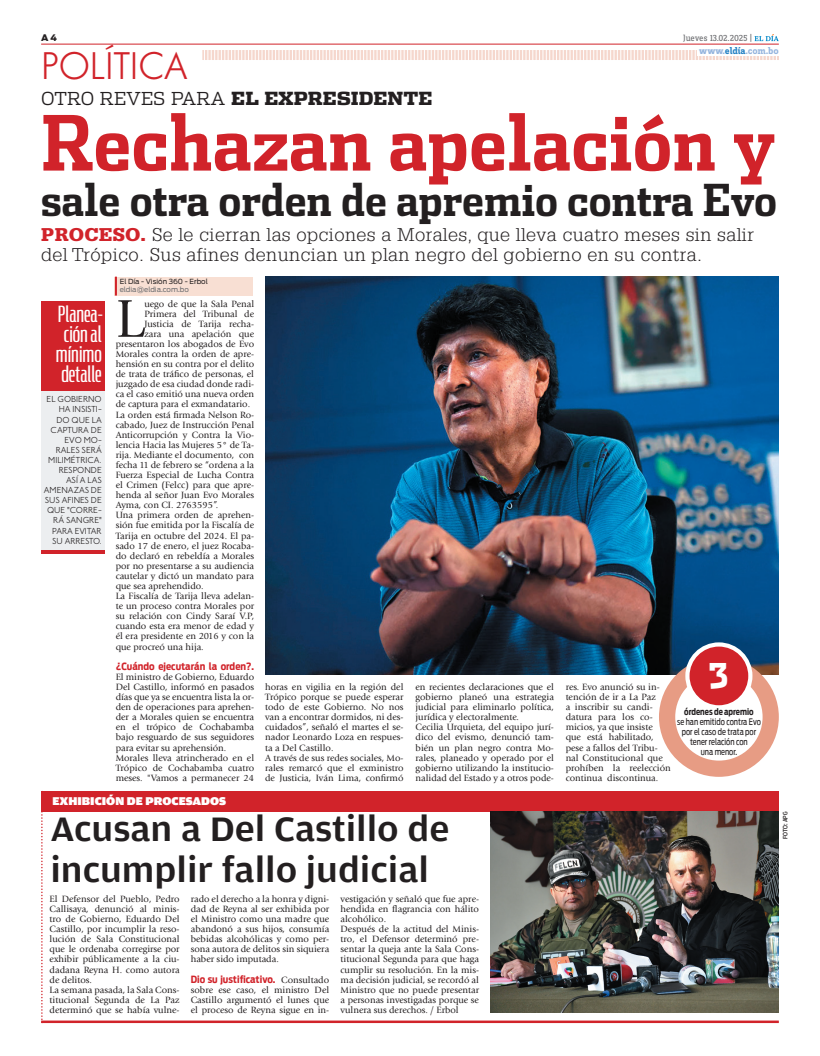
<style>
.page{position:relative;width:820px;height:1056px;background:#fff}
.page>*{position:absolute;margin:0;border:0;box-sizing:border-box;transform-origin:0 0}
.t1{font:700 76px "Dispatch Cond";color:#d1232a}
.t2{font:55.4px "Giovanni";color:#231f20}
.t3{font:700 44px "Dispatch Cond";letter-spacing:-.005em;color:#231f20}
.t4{font:500 36px/40.4px "Amplitude Wide";color:#231f20}
.t5{font:35px "Cg Futura Maxi Lt";color:#d1232a}
.t6{font:900 34px "Dispatch";color:#fff;scale:.8 1}
.t7{font:300 22px/20.2px "Antenna Comp";color:#fff;text-align:center;scale:1.4 1}
.t8{font:300 18px/20.2px "Glypha";letter-spacing:.02em;color:#231f20;scale:1.1 1}
.t9{font:900 18px "Dispatch";color:#231f20}
.t10{font:900 12px "Amplitude Wide";color:#fff}
.t11{font:700 10px "Antenna Cond";color:#d1232a}
.t12{font:700 10px "Zine Slab Dis";color:#95b5de}
.t13{font:9.5px/10.1px "Giovanni";color:#231f20}
.t14{font:9.5px "Zine Slab Dis";letter-spacing:-.02em;color:#6c6d70}
.t15{font:300 9px/10.1px "Johnston ITC";color:#231f20;text-align:right}
.t16{font:9px/10px "Antenna Cond";color:#231f20;text-align:center;scale:.9 1}
.t17{font:900 9px "Antenna";color:#231f20}
.t18{font:7px/8px "Antenna";color:#231f20}
.t19{font:500 6px "Antenna Cond";letter-spacing:.015em;color:#231f20}
.s1{font-weight:300}
.s2{font-family:"Zine Slab Dis Regular Roman Tf"}
.s3{color:#2783c5}
.s4{font-weight:900;color:#d1232a}
.s5{color:#6c6d70}
.s6{font-weight:700}
.s7{font-family:"Giovanni";font-weight:400;font-size:9.5px;color:#231f20}
</style>
<div class="page">
<div style="left:41px;top:791px;width:737px;height:20px;background:#d1232a"></div>
<img style="left:490px;top:811px;width:288px;height:201px">
<hr style="left:41px;top:1020px;width:737px;height:3px;background:#d1232a">
<svg style="left:41px;top:811px;width:2px;height:211px"></svg>
<div style="left:115px;top:277px;width:138px;height:19px;background:#f8dfd3"></div>
<svg style="left:115px;top:277px;width:2px;height:19px"></svg>
<img style="left:265px;top:277px;width:513px;height:398px">
<div style="left:658px;top:657px;width:120px;height:120px;background:#e79c84;border-radius:50%"></div>
<div style="left:675px;top:673px;width:87px;height:88px;background:#fff;border-radius:50%"></div>
<div style="left:687px;top:644px;width:63px;height:63px;background:#d1232a;border-radius:50%"></div>
<div style="left:685px;top:642px;width:67px;height:67px;border:4px solid #fff;border-radius:50%"></div>
<div style="left:41px;top:372px;width:64px;height:180px;background:#eceef0"></div>
<div style="left:41px;top:301px;width:64px;height:90px;background:#d1232a"></div>
<hr style="left:41px;top:550px;width:64px;height:4px;background:#d1232a">
<svg style="left:202px;top:50px;width:576px;height:10px"></svg>
<hr style="left:41px;top:44px;width:737px;height:1px;background:#d1232a">
<div style="left:696px;top:46px;width:82px;height:9px;background:#fff"></div>
<svg style="left:754px;top:34px;width:24px;height:7px"></svg>
<p class="t17" style="left:41px;top:32px;width:17px">A 4</p>
<p class="t5" style="left:41px;top:45px;width:148px">POLÍTICA</p>
<p class="t9" style="left:41px;top:85px;width:393px"><span class="s1">OTRO REVES PARA</span> EL EXPRESIDENTE</p>
<p class="t14" style="left:683px;top:34px;width:70px">Jueves 13.02.2025 <span class="s2">|</span></p>
<p class="t12" style="left:699px;top:45px;width:81px">www.<span class="s3">eldía</span>.com.bo</p>
<p class="t1" style="left:41px;top:95px;width:735px">Rechazan apelación y</p>
<p class="t3" style="left:41px;top:172px;width:737px">sale otra orden de apremio contra Evo</p>
<p class="t8" style="left:41px;top:224px;width:649px"><span class="s4">PROCESO.</span> Se le cierran las opciones a Morales, que lleva cuatro meses sin salir del Trópico. Sus afines denuncian un plan negro del gobierno en su contra.</p>
<p class="t7" style="left:56px;top:304px;width:35px">Planea&shy;ción al mínimo detalle</p>
<p class="t15" style="left:44px;top:394px;width:59px">EL GOBIERNO<br>HA INSISTI-<br>DO QUE LA<br>CAPTURA DE<br>EVO MO-<br>RALES SERÁ<br>MILIMÉTRICA.<br>RESPONDE<br>ASÍ A LAS<br>AMENAZAS DE<br>SUS AFINES DE<br>QUE "CORRE-<br>RÁ SANGRE"<br>PARA EVITAR<br>SU ARRESTO.</p>
<p class="t18" style="left:120px;top:278px;width:90px">El Día - Visión 360 - Erbol <span class="s5">eldia@eldia.com.bo</span></p>
<p class="t2" style="left:116px;top:288px;width:30px">L</p>
<p class="t13" style="left:144px;top:298px;width:111px">uego de que la Sala Penal</p>
<p class="t13" style="left:144px;top:309px;width:111px">Primera del Tribunal de</p>
<p class="t13" style="left:144px;top:319px;width:111px">Justicia de Tarija recha-</p>
<p class="t13" style="left:144px;top:329px;width:111px">zara una apelación que</p>
<p class="t13" style="left:116px;top:339px;width:140px">presentaron los abogados de Evo</p>
<p class="t13" style="left:116px;top:349px;width:140px">Morales contra la orden de apre-</p>
<p class="t13" style="left:116px;top:359px;width:140px">hensión en su contra por el delito</p>
<p class="t13" style="left:116px;top:369px;width:140px">de trata de tráfico de personas, el</p>
<p class="t13" style="left:116px;top:379px;width:140px">juzgado de esa ciudad donde radi-</p>
<p class="t13" style="left:116px;top:389px;width:140px">ca el caso emitió una nueva orden</p>
<p class="t13" style="left:116px;top:399px;width:136px">de captura para el exmandatario.</p>
<p class="t13" style="left:116px;top:409px;width:140px">La orden está firmada Nelson Ro-</p>
<p class="t13" style="left:116px;top:419px;width:140px">cabado, Juez de Instrucción Penal</p>
<p class="t13" style="left:116px;top:430px;width:140px">Anticorrupción y Contra la Vio-</p>
<p class="t13" style="left:116px;top:440px;width:140px">lencia Hacia las Mujeres 5° de Ta-</p>
<p class="t13" style="left:116px;top:450px;width:140px">rija. Mediante el documento, con</p>
<p class="t13" style="left:116px;top:460px;width:140px">fecha 11 de febrero se “ordena a la</p>
<p class="t13" style="left:116px;top:470px;width:140px">Fuerza Especial de Lucha Contra</p>
<p class="t13" style="left:116px;top:480px;width:140px">el Crimen (Felcc) para que apre-</p>
<p class="t13" style="left:116px;top:490px;width:140px">henda al señor Juan Evo Morales</p>
<p class="t13" style="left:116px;top:500px;width:104px">Ayma, con CI. 2763595”.</p>
<p class="t13" style="left:116px;top:510px;width:140px">Una primera orden de aprehen-</p>
<p class="t13" style="left:116px;top:520px;width:140px">sión fue emitida por la Fiscalía de</p>
<p class="t13" style="left:116px;top:530px;width:140px">Tarija en octubre del 2024. El pa-</p>
<p class="t13" style="left:116px;top:541px;width:140px">sado 17 de enero, el juez Rocaba-</p>
<p class="t13" style="left:116px;top:551px;width:140px">do declaró en rebeldía a Morales</p>
<p class="t13" style="left:116px;top:561px;width:140px">por no presentarse a su audiencia</p>
<p class="t13" style="left:116px;top:571px;width:140px">cautelar y dictó un mandato para</p>
<p class="t13" style="left:116px;top:581px;width:89px">que sea aprehendido.</p>
<p class="t13" style="left:116px;top:591px;width:140px">La Fiscalía de Tarija lleva adelan-</p>
<p class="t13" style="left:116px;top:601px;width:140px">te un proceso contra Morales por</p>
<p class="t13" style="left:116px;top:611px;width:140px">su relación con Cindy Saraí V.P,</p>
<p class="t13" style="left:116px;top:621px;width:140px">cuando esta era menor de edad y</p>
<p class="t13" style="left:116px;top:631px;width:140px">él era presidente en 2016 y con la</p>
<p class="t13" style="left:116px;top:641px;width:89px">que procreó una hija.</p>
<p class="t11" style="left:116px;top:660px;width:140px">¿Cuándo ejecutarán la orden?.</p>
<p class="t13" style="left:116px;top:672px;width:140px">El ministro de Gobierno, Eduardo<br>Del Castillo, informó en pasados días que ya se encuentra lista la or&shy;den de operaciones para aprehen&shy;der a Morales quien se encuentra en el trópico de Cochabamba bajo resguardo de sus seguidores para evitar su aprehensión.<br>Morales lleva atrincherado en el<br>Trópico de Cochabamba cuatro meses. "Vamos a permanecer 24</p>
<p class="t13" style="left:265px;top:682px;width:140px">horas en vigilia en la región del<br>Trópico porque se puede esperar todo de este Gobierno. No nos van a encontrar dormidos, ni des&shy;cuidados”, señaló el martes el se&shy;nador Leonardo Loza en respues&shy;ta a Del Castillo.<br>A través de sus redes sociales, Mo&shy;rales remarcó que el exministro de Justicia, Iván Lima, confirmó</p>
<p class="t13" style="left:565px;top:682px;width:106px">res. Evo anunció su in&shy;tención de ir a La Paz<br>a inscribir su candi&shy;datura para los co&shy;micios, ya que insiste<br>que está habilitado, pese a fallos del Tribu&shy;nal Constitucional que prohíben la reelección continua discontinua.</p>
<p class="t6" style="left:708px;top:651px;width:26px">3</p>
<p class="t16" style="left:676px;top:706px;width:94px"><span class="s6">órdenes de apremio<br></span>se han emitido contra Evo por el caso de trata por tener relación con<br>una menor.</p>
<p class="t13" style="left:415px;top:682px;width:140px">en recientes declaraciones que el gobierno planeó una estrategia judicial para eliminarlo política, jurídica y electoralmente.<br>Cecilia Urquieta, del equipo jurí&shy;dico del evismo, denunció tam&shy;bién un plan negro contra Mo&shy;rales, planeado y operado por el gobierno utilizando la institucio&shy;nalidad del Estado y a otros pode-</p>
<p class="t10" style="left:52px;top:794px;width:175px">EXHIBICIÓN DE PROCESADOS</p>
<p class="t4" style="left:50px;top:810px;width:400px">Acusan a Del Castillo de incumplir fallo judicial</p>
<p class="t13" style="left:50px;top:894px;width:131px">El Defensor del Pueblo, Pedro<br>Callisaya, denunció al minis&shy;tro de Gobierno, Eduardo Del<br>Castillo, por incumplir la reso&shy;lución de Sala Constitucional que le ordenaba corregirse por exhibir públicamente a la ciu&shy;dadana Reyna H. como autora de delitos.<br>La semana pasada, la Sala Cons&shy;titucional Segunda de La Paz determinó que se había vulne-</p>
<p class="t13" style="left:191px;top:894px;width:140px;text-align:justify">rado el derecho a la honra y digni&shy;dad de Reyna al ser exhibida por el Ministro como una madre que abandonó a sus hijos, consumía bebidas alcohólicas y como per&shy;sona autora de delitos sin siquiera haber sido imputada.</p>
<p class="t11" style="left:191px;top:973px;width:140px">Dio su justificativo. <span class="s7">Consultado</span></p>
<p class="t13" style="left:191px;top:985px;width:140px;text-align:justify">sobre ese caso, el ministro Del Castillo argumentó el lunes que el proceso de Reyna sigue en in-</p>
<p class="t13" style="left:340px;top:894px;width:140px">vestigación y señaló que fue apre&shy;hendida en flagrancia con hálito alcohólico.<br>Después de la actitud del Minis&shy;tro, el Defensor determinó pre&shy;sentar la queja ante la Sala Cons&shy;titucional Segunda para que haga cumplir su resolución. En la mis&shy;ma decisión judicial, se recordó al<br>Ministro que no puede presentar a personas investigadas porque se vulnera sus derechos. / Erbol</p>
<p class="t19" style="left:781px;top:839px;width:29px;rotate:-90deg">FOTO: apg</p>
</div>
